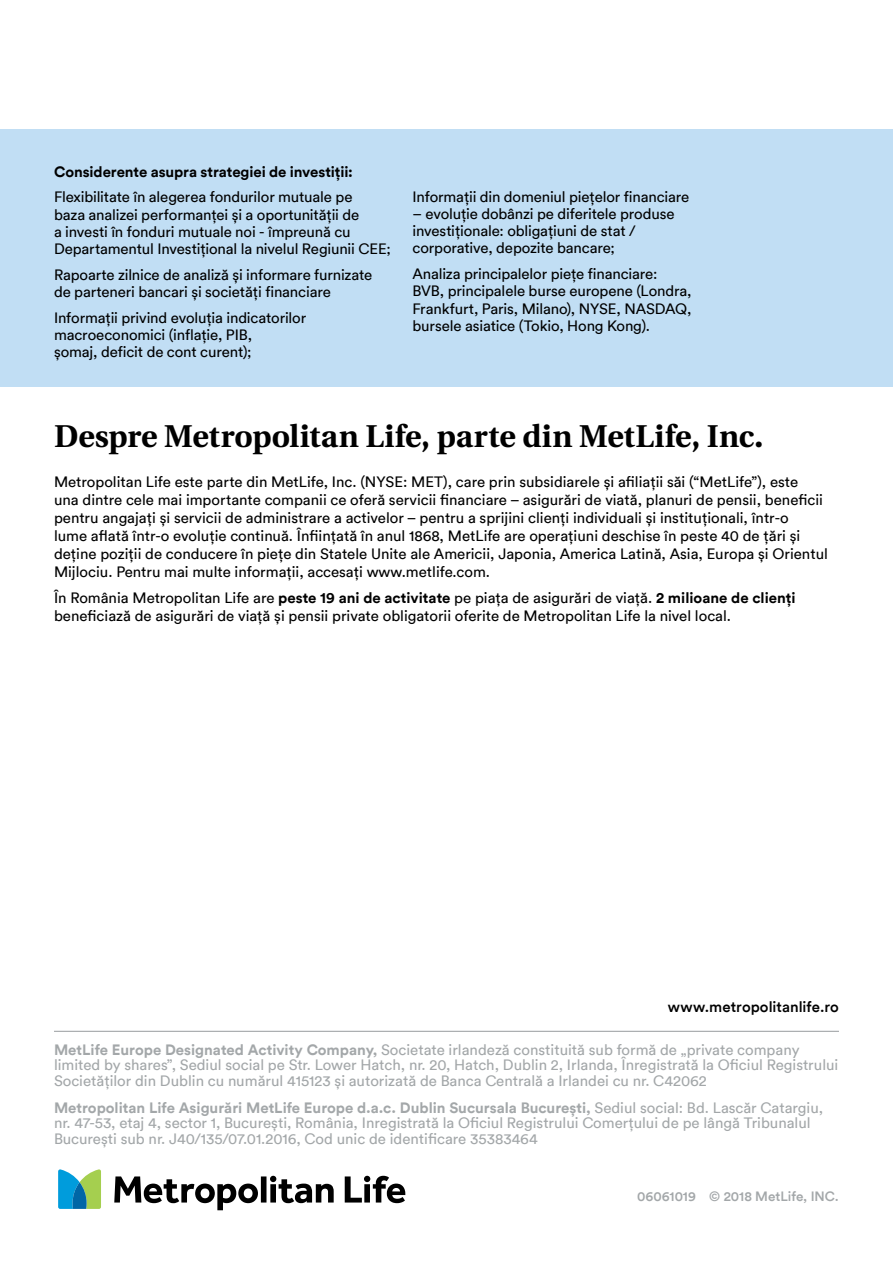
<style>
.page{position:relative;width:893px;height:1263px;background:#fff}
.page>*{position:absolute;margin:0;border:0;box-sizing:border-box;transform-origin:0 0}
.t1{font:700 31.5px "Linguistics Pro";color:#000}
.t2{font:15px/17.2px "Circular";letter-spacing:-.005em;color:#000}
.t3{font:15px/15.8px "Circular";color:#a3a7a9}
.t4{font:700 15px "Circular";letter-spacing:-.005em;color:#000}
.t5{font:500 15px "Circular";letter-spacing:.005em;color:#000}
.t6{font:500 13.5px "Circular";color:#a3a7a9}
.s1{font-weight:700}
</style>
<div class="page">
<div style="left:0;top:130px;width:893px;height:257px;background:#c1def4"></div>
<hr style="left:54px;top:1031px;width:785px;height:1px;background:#a3a7a9">
<svg style="left:114px;top:1176px;width:291px;height:34px"></svg>
<svg style="left:58px;top:1169px;width:43px;height:40px;background:#5bb2a6"></svg>
<p class="t4" style="left:54px;top:161px;width:300px">Considerente asupra strategiei de investiţii:</p>
<p class="t2" style="left:54px;top:188px;width:338px">Flexibilitate în alegerea fondurilor mutuale pe<br>baza analizei performanței și a oportunității de<br>a investi în fonduri mutuale noi - împreună cu Departamentul Investițional la nivelul Regiunii CEE;</p>
<p class="t2" style="left:54px;top:265px;width:320px">Rapoarte zilnice de analiză şi informare furnizate de parteneri bancari şi societăţi financiare</p>
<p class="t2" style="left:54px;top:308px;width:254px">Informaţii privind evoluţia indicatorilor macroeconomici (inflaţie, PIB,<br>şomaj, deficit de cont curent);</p>
<p class="t2" style="left:412px;top:187px;width:278px">Informaţii din domeniul pieţelor financiare</p>
<p class="t2" style="left:412px;top:204px;width:264px">– evoluţie dobânzi pe diferitele produse investiţionale: obligaţiuni de stat / corporative, depozite bancare;</p>
<p class="t2" style="left:412px;top:265px;width:281px">Analiza principalelor pieţe financiare:<br>BVB, principalele burse europene (Londra, Frankfurt, Paris, Milano), NYSE, NASDAQ, bursele asiatice (Tokio, Hong Kong).</p>
<h1 class="t1" style="left:54px;top:410px;width:711px">Despre Metropolitan Life, parte din MetLife, Inc.</h1>
<p class="t2" style="left:54px;top:472px;width:775px;line-height:18px">Metropolitan Life este parte din MetLife, Inc. (NYSE: MET), care prin subsidiarele și afiliații săi (“MetLife”), este<br>una dintre cele mai importante companii ce oferă servicii financiare – asigurări de viată, planuri de pensii, beneficii pentru angajați și servicii de administrare a activelor – pentru a sprijini clienți individuali și instituționali, într-o<br>lume aflată într-o evoluție continuă. Înființată în anul 1868, MetLife are operațiuni deschise în peste 40 de țări și deține poziții de conducere în piețe din Statele Unite ale Americii, Japonia, America Latină, Asia, Europa și Orientul Mijlociu. Pentru mai multe informații, accesați www.metlife.com.</p>
<p class="t2" style="left:54px;top:588px;width:743px;line-height:18px">În România Metropolitan Life are <span class="s1">peste 19 ani de activitate</span> pe piața de asigurări de viață. <span class="s1">2 milioane de clienți </span>beneficiază de asigurări de viață și pensii private obligatorii oferite de Metropolitan Life la nivel local.</p>
<p class="t5" style="left:668px;top:996px;width:173px">www.metropolitanlife.ro</p>
<p class="t3" style="left:54px;top:1041px;width:786px"><span class="s1">MetLife Europe Designated Activity Company,</span> Societate irlandeză constituită sub formă de „private company limited by shares”, Sediul social pe Str. Lower Hatch, nr. 20, Hatch, Dublin 2, Irlanda, Înregistrată la Oficiul Registrului<br>Societăților din Dublin cu numărul 415123 și autorizată de Banca Centrală a Irlandei cu nr. C42062</p>
<p class="t3" style="left:54px;top:1099px;width:771px"><span class="s1">Metropolitan Life Asigurări MetLife Europe d.a.c. Dublin Sucursala București,</span> Sediul social: Bd. Lascăr Catargiu, nr. 47-53, etaj 4, sector 1, București, România, Inregistrată la Oficiul Registrului Comerțului de pe lângă Tribunalul<br>București sub nr. J40/135/07.01.2016, Cod unic de identificare 35383464</p>
<p class="t6" style="left:637px;top:1187px;width:203px">06061019 © 2018 MetLife, INC.</p>
</div>
